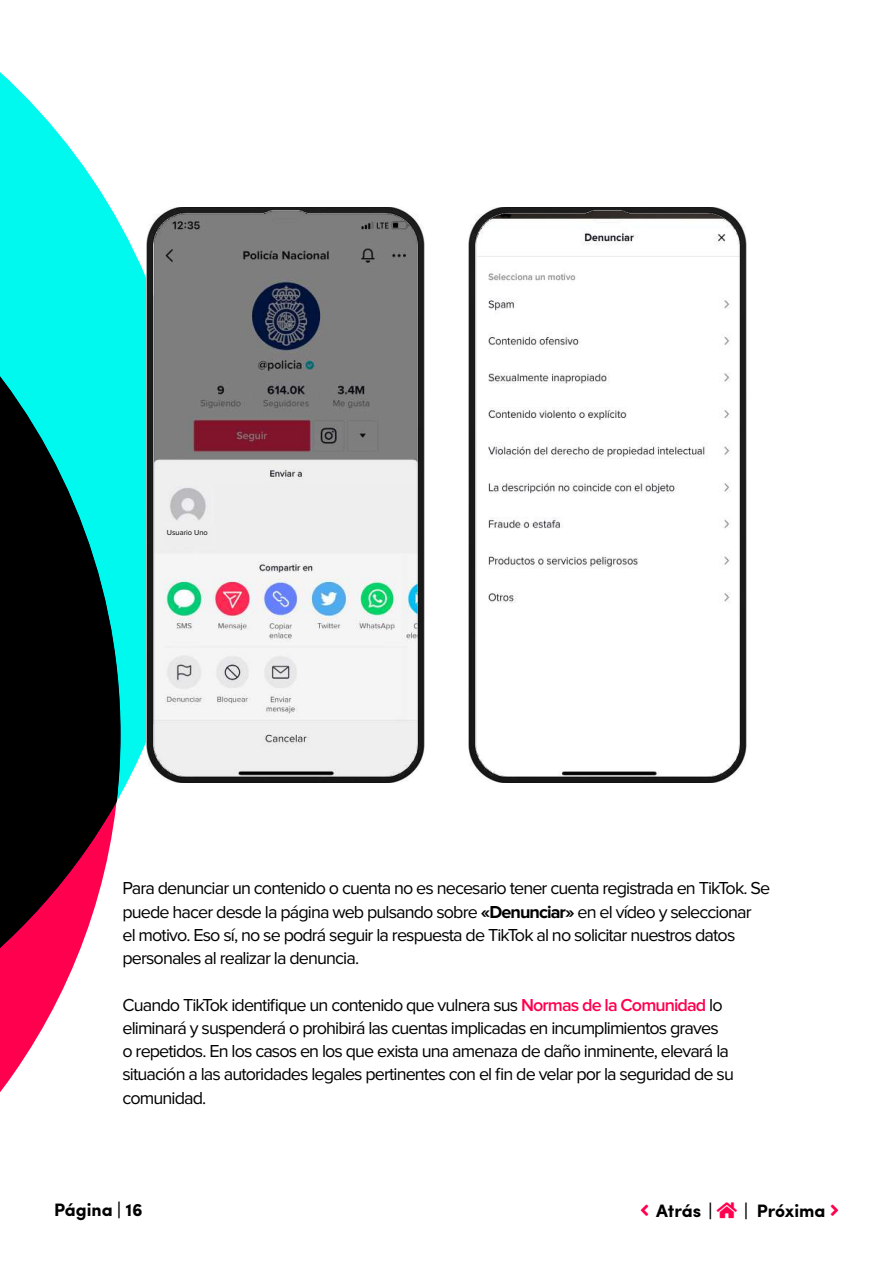
<style>
.page{position:relative;width:893px;height:1263px;background:#fff}
.page>*{position:absolute;margin:0;border:0;box-sizing:border-box;transform-origin:0 0}
.t1{font:18px/23.2px "Proxima Nova";letter-spacing:-.05em;color:#000}
.t2{font:700 18px "Sofia Pro";color:#000}
.t3{font:7.5px "Proxima Nova";color:#000}
.s1{font-weight:700}
.s2{font-weight:600;color:#ff004f}
</style>
<div class="page">
<svg style="left:0;top:72px;width:147px;height:722px;fill:#00f9ef"></svg>
<img style="left:468px;top:207px;width:278px;height:576px">
<img style="left:147px;top:207px;width:278px;height:576px">
<svg style="left:0;top:141px;width:121px;height:951px;background:#3d7a7f"></svg>
<p class="t3" style="left:167px;top:529px;width:42px">Usuario Uno</p>
<p class="t1" style="left:122px;top:877px;width:649px">Para denunciar un contenido o cuenta no es necesario tener cuenta registrada en TikTok. Se puede hacer desde la página web pulsando sobre <span class="s1">«Denunciar»</span> en el vídeo y seleccionar<br>el motivo. Eso sí, no se podrá seguir la respuesta de TikTok al no solicitar nuestros datos personales al realizar la denuncia.</p>
<p class="t1" style="left:122px;top:994px;width:613px">Cuando TikTok identifique un contenido que vulnera sus <span class="s2">Normas de la Comunidad</span> lo eliminará y suspenderá o prohibirá las cuentas implicadas en incumplimientos graves<br>o repetidos. En los casos en los que exista una amenaza de daño inminente, elevará la situación a las autoridades legales pertinentes con el fin de velar por la seguridad de su comunidad.</p>
<p class="t2" style="left:54px;top:1196px;width:90px">Página | 16</p>
<p class="t2" style="left:656px;top:1197px;width:58px">Atrás |</p>
<p class="t2" style="left:744px;top:1197px;width:83px">| Próxima</p>
</div>
